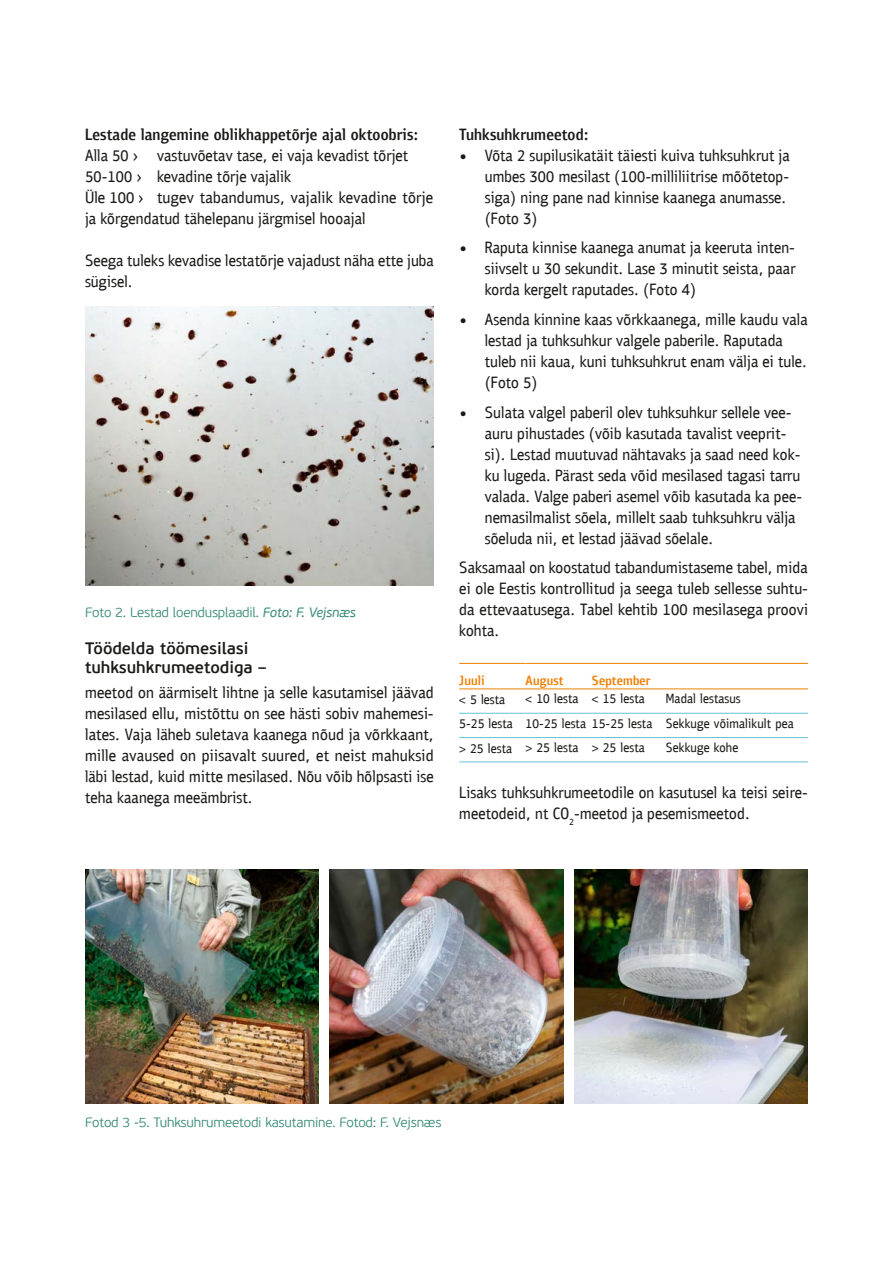
<style>
.page{position:relative;width:893px;height:1263px;background:#fff}
.page>*{position:absolute;margin:0;border:0;box-sizing:border-box;transform-origin:0 0}
.t1{font:16.5px "PF Bulletin Sans Pro";color:#1a1a18}
.t2{font:600 16.5px/19.5px "PF Beau Sans Pro";letter-spacing:-.005em;color:#1a1a18}
.t3{font:500 16.5px "PF Bulletin Sans Pro";color:#1a1a18}
.t4{font:300 13.5px "PF Beau Sans Pro";letter-spacing:-.015em;color:#398b78}
.t5{font:13.5px "PF Bulletin Sans Pro";color:#1a1a18}
.t6{font:500 13.5px "PF Bulletin Sans Pro";color:#f07e00}
.s1{font-weight:400;font-style:italic}
</style>
<div class="page">
<hr style="left:459px;top:663px;width:67px;height:1px;background:#f07e00">
<hr style="left:526px;top:663px;width:66px;height:1px;background:#f07e00">
<hr style="left:592px;top:663px;width:74px;height:1px;background:#f07e00">
<hr style="left:666px;top:663px;width:142px;height:1px;background:#f07e00">
<hr style="left:459px;top:688px;width:67px;height:1px;background:#f07e00">
<hr style="left:526px;top:688px;width:66px;height:1px;background:#f07e00">
<hr style="left:592px;top:688px;width:74px;height:1px;background:#f07e00">
<hr style="left:666px;top:688px;width:142px;height:1px;background:#f07e00">
<hr style="left:459px;top:713px;width:67px;height:1px;background:#62c3d0">
<hr style="left:526px;top:713px;width:66px;height:1px;background:#62c3d0">
<hr style="left:592px;top:713px;width:74px;height:1px;background:#62c3d0">
<hr style="left:666px;top:713px;width:142px;height:1px;background:#62c3d0">
<hr style="left:459px;top:737px;width:67px;height:1px;background:#62c3d0">
<hr style="left:526px;top:737px;width:66px;height:1px;background:#62c3d0">
<hr style="left:592px;top:737px;width:74px;height:1px;background:#62c3d0">
<hr style="left:666px;top:737px;width:142px;height:1px;background:#62c3d0">
<hr style="left:459px;top:761px;width:67px;height:1px;background:#62c3d0">
<hr style="left:526px;top:761px;width:66px;height:1px;background:#62c3d0">
<hr style="left:592px;top:761px;width:74px;height:1px;background:#62c3d0">
<hr style="left:666px;top:761px;width:142px;height:1px;background:#62c3d0">
<img style="left:85px;top:307px;width:349px;height:279px">
<img style="left:85px;top:870px;width:234px;height:233px">
<img style="left:330px;top:870px;width:233px;height:233px">
<img style="left:574px;top:870px;width:234px;height:233px">
<p class="t3" style="left:193px;top:125px;width:42px">■ □ ●</p>
<p class="t3" style="left:342px;top:125px;width:73px">● □ ▼□□ ▲</p>
<p class="t1" style="left:157px;top:146px;width:100px">❖▲▼◆❖ ▼❖ ▼▲</p>
<p class="t1" style="left:287px;top:146px;width:93px">❖ ❖ ▲▼ ▼</p>
<p class="t1" style="left:171px;top:167px;width:52px">❖ ■ ▼</p>
<p class="t1" style="left:94px;top:188px;width:5px">●</p>
<p class="t1" style="left:157px;top:188px;width:50px">▼◆ ❖ ▼</p>
<p class="t1" style="left:229px;top:188px;width:94px">■◆◆▲ ❖ ●</p>
<p class="t1" style="left:354px;top:188px;width:56px">❖ ■ ▼</p>
<p class="t1" style="left:136px;top:209px;width:55px">■ ▼◆ ▼</p>
<p class="t1" style="left:212px;top:209px;width:43px">● ■◆</p>
<p class="t1" style="left:299px;top:209px;width:68px">▲● □□ ●</p>
<p class="t1" style="left:127px;top:251px;width:134px">▼◆● ▲ ❖ ▲ ●▲▼▼</p>
<p class="t1" style="left:288px;top:251px;width:66px">❖ ◆▲▼ ■</p>
<p class="t1" style="left:386px;top:251px;width:35px">▼▼ ◆</p>
<p class="t1" style="left:85px;top:272px;width:44px">▲✓ ▲●</p>
<p class="t4" style="left:85px;top:605px;width:272px">Foto 2. Lestad loendusplaadil. <span class="s1">Foto: F. Vejsnæs</span></p>
<p class="t2" style="left:85px;top:638px;width:183px">Töödelda töömesilasi tuhksuhkrumeetodiga –</p>
<p class="t1" style="left:112px;top:683px;width:43px">▼□ □■</p>
<p class="t1" style="left:195px;top:683px;width:58px">▲ ●▼ ● ▼■</p>
<p class="t1" style="left:280px;top:683px;width:22px">▲ ●●</p>
<p class="t1" style="left:327px;top:683px;width:21px">▲◆▼</p>
<p class="t1" style="left:105px;top:704px;width:29px">▲●▲</p>
<p class="t1" style="left:160px;top:704px;width:17px">●●◆</p>
<p class="t1" style="left:201px;top:704px;width:71px">▲▼ ▼▼◆ □■ ▲</p>
<p class="t1" style="left:305px;top:704px;width:55px">▲▼ ▲□ ❖</p>
<p class="t1" style="left:85px;top:725px;width:32px">●▼▲</p>
<p class="t1" style="left:157px;top:725px;width:86px">● ▲◆● ▼ ❖</p>
<p class="t1" style="left:276px;top:725px;width:62px">■ ■ ◆</p>
<p class="t1" style="left:130px;top:746px;width:31px">❖ ◆▲</p>
<p class="t1" style="left:218px;top:746px;width:67px">▲ ❖ ●▼ ▲◆◆</p>
<p class="t1" style="left:324px;top:746px;width:44px">▼ ■ ▲▼</p>
<p class="t1" style="left:85px;top:767px;width:50px">● ● ▲▼</p>
<p class="t1" style="left:165px;top:767px;width:52px">◆ ▼▼</p>
<p class="t1" style="left:246px;top:767px;width:28px">▲●▲</p>
<p class="t1" style="left:372px;top:767px;width:55px">●▲▲▼ ▲</p>
<p class="t1" style="left:139px;top:788px;width:9px">■</p>
<p class="t3" style="left:466px;top:125px;width:40px">◆ ▲◆</p>
<p class="t3" style="left:526px;top:125px;width:51px">◆ ▼□</p>
<p class="t1" style="left:530px;top:146px;width:246px">▲◆ ●◆▲ ▼ ▼ ▼ ▲▼ ◆❖ ▼◆ ▲◆ ◆▼</p>
<p class="t1" style="left:485px;top:167px;width:54px">◆ ▲ ✓</p>
<p class="t1" style="left:578px;top:167px;width:34px">▲● ▲▼</p>
<p class="t1" style="left:667px;top:167px;width:45px">●●●▼ ▲</p>
<p class="t1" style="left:750px;top:167px;width:27px">▼ ▼□</p>
<p class="t1" style="left:485px;top:188px;width:57px">▲ ■ ■</p>
<p class="t1" style="left:626px;top:188px;width:27px">■■▲</p>
<p class="t1" style="left:685px;top:188px;width:91px">■ ■◆ ▲▲</p>
<p class="t1" style="left:498px;top:209px;width:35px">□▼□ ✓</p>
<p class="t1" style="left:459px;top:238px;width:10px">•</p>
<p class="t1" style="left:544px;top:238px;width:27px">■■▲</p>
<p class="t1" style="left:603px;top:238px;width:84px">■ ■◆ ▼</p>
<p class="t1" style="left:732px;top:238px;width:59px">◆▼ ■▼ ■</p>
<p class="t1" style="left:485px;top:259px;width:135px">▲❖▲●▼ ◆ ✓ ▲ ◆■ ▼</p>
<p class="t1" style="left:642px;top:259px;width:110px">▲ ✓ ■◆▼ ▼ ▲ ▲▼</p>
<p class="t1" style="left:628px;top:280px;width:63px">▲ □▼□ ✔</p>
<p class="t1" style="left:459px;top:310px;width:57px">• ▲■</p>
<p class="t1" style="left:545px;top:310px;width:29px">■■■</p>
<p class="t1" style="left:666px;top:310px;width:9px">■</p>
<p class="t1" style="left:754px;top:310px;width:47px">◆◆ ❖●</p>
<p class="t1" style="left:485px;top:331px;width:23px">● ▲▼</p>
<p class="t1" style="left:542px;top:331px;width:113px">▼◆ ▲◆ ◆ ❖● ●</p>
<p class="t1" style="left:704px;top:331px;width:5px">●</p>
<p class="t1" style="left:485px;top:352px;width:45px">▼◆● ■</p>
<p class="t1" style="left:555px;top:352px;width:152px">◆ ◆■ ▼◆ ▲◆ ◆▼ ■</p>
<p class="t1" style="left:778px;top:352px;width:18px">▼◆●</p>
<p class="t1" style="left:498px;top:373px;width:22px">□▼□</p>
<p class="t1" style="left:459px;top:402px;width:108px">• ◆●▼ ❖● ●</p>
<p class="t1" style="left:609px;top:402px;width:163px">● □●❖ ▼◆ ▲◆ ◆ ▲●●● ❖</p>
<p class="t1" style="left:537px;top:423px;width:21px">◆▲▼</p>
<p class="t1" style="left:640px;top:423px;width:21px">▲◆▼</p>
<p class="t1" style="left:686px;top:423px;width:59px">▼❖●▲▼ ❖</p>
<p class="t1" style="left:485px;top:444px;width:52px">▲ ▲▼</p>
<p class="t1" style="left:567px;top:444px;width:146px">◆◆▼◆❖ ■ ▼ ❖ ▲ ▲</p>
<p class="t1" style="left:492px;top:465px;width:25px">◆ ●◆</p>
<p class="t1" style="left:583px;top:465px;width:23px">▲▼ ▲</p>
<p class="t1" style="left:681px;top:465px;width:53px">▲●▲ ▼</p>
<p class="t1" style="left:755px;top:465px;width:46px">▲ ▼ ◆</p>
<p class="t1" style="left:550px;top:486px;width:5px">●</p>
<p class="t1" style="left:624px;top:486px;width:48px">▲ ● ❖</p>
<p class="t1" style="left:709px;top:486px;width:21px">▲◆▼</p>
<p class="t1" style="left:485px;top:507px;width:116px">■ ▲● ●▲▼ ▲ ●</p>
<p class="t1" style="left:632px;top:507px;width:35px">●● ●▼ ▲</p>
<p class="t1" style="left:692px;top:507px;width:94px">▼◆ ▲◆ ◆ ❖●</p>
<p class="t1" style="left:485px;top:528px;width:61px">▲ ●◆ ■</p>
<p class="t1" style="left:569px;top:528px;width:33px">▼ ● ▲▼</p>
<p class="t1" style="left:639px;top:528px;width:63px">❖ ▲ ●●</p>
<p class="t1" style="left:482px;top:558px;width:139px">▲ ● □■ □□▲▼ ▼◆ ▼</p>
<p class="t1" style="left:642px;top:558px;width:65px">■◆ ▲▼▲</p>
<p class="t1" style="left:514px;top:579px;width:94px">▲▼ ▲ □■▼ □●● ▼◆</p>
<p class="t1" style="left:636px;top:579px;width:168px">▲ ▼◆● ▲ ●● ▲▲ ▲◆ ▼◆</p>
<p class="t1" style="left:487px;top:600px;width:62px">▼▼ ❖ ▼◆▲</p>
<p class="t1" style="left:712px;top:600px;width:29px">▲●▲</p>
<p class="t1" style="left:781px;top:600px;width:25px">□□❖</p>
<p class="t6" style="left:464px;top:672px;width:18px">◆◆●</p>
<p class="t6" style="left:533px;top:672px;width:32px">◆ ◆▲▼</p>
<p class="t5" style="left:481px;top:692px;width:20px">● ▲▼</p>
<p class="t5" style="left:554px;top:691px;width:20px">● ▲▼</p>
<p class="t5" style="left:620px;top:691px;width:20px">● ▲▼</p>
<p class="t5" style="left:693px;top:691px;width:49px">● ● ▲▼ ▲◆▲</p>
<p class="t5" style="left:489px;top:716px;width:20px">● ▲▼</p>
<p class="t5" style="left:562px;top:715px;width:20px">● ▲▼</p>
<p class="t5" style="left:628px;top:715px;width:20px">● ▲▼</p>
<p class="t5" style="left:745px;top:715px;width:27px">● ◆●▼</p>
<p class="t5" style="left:488px;top:740px;width:20px">● ▲▼</p>
<p class="t5" style="left:554px;top:740px;width:20px">● ▲▼</p>
<p class="t5" style="left:620px;top:740px;width:20px">● ▲▼</p>
<p class="t1" style="left:470px;top:783px;width:102px">▲▲ ▼◆▲◆ ◆</p>
<p class="t1" style="left:598px;top:783px;width:121px">▼□ ● □■ ▲◆▼◆▲ ●</p>
<p class="t1" style="left:741px;top:783px;width:39px">▼ ▲ ▲</p>
<p class="t4" style="left:85px;top:1115px;width:358px">Fotod 3 -5. Tuhksuhrumeetodi kasutamine. Fotod: F. Vejsnæs</p>
</div>
